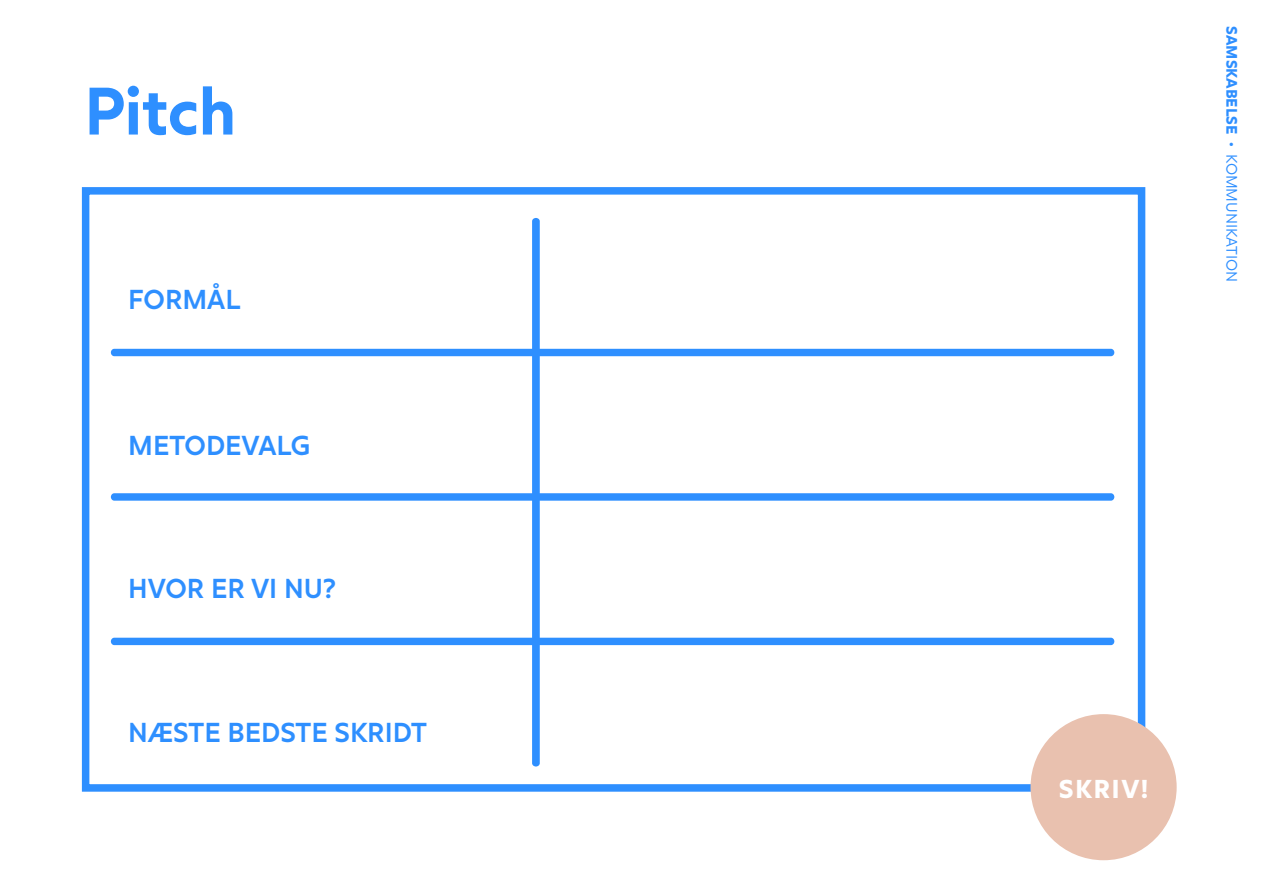
<style>
.page{position:relative;width:1263px;height:893px;background:#fff}
.page>*{position:absolute;margin:0;border:0;box-sizing:border-box;transform-origin:0 0}
.t1{font:700 66px "Juli Sans";letter-spacing:-.005em;color:#2e8fff}
.t2{font:500 27px "Juli Sans";color:#2e8fff}
.t3{font:900 25.5px "Juli Sans";letter-spacing:.06em;color:#fff}
.t4{font:15px "Juli Sans";color:#2e8fff}
.t5{font:900 15px "Juli Sans";color:#2e8fff}
.s1{font-weight:500}
</style>
<div class="page">
<div style="left:82px;top:187px;width:1063px;height:605px;background:#fff;border:8px solid #2e8fff"></div>
<div style="left:532px;top:218px;width:8px;height:548px;background:#2e8fff;border-radius:4px"></div>
<div style="left:111px;top:349px;width:1003px;height:7px;background:#2e8fff;border-radius:4px"></div>
<div style="left:111px;top:493px;width:1003px;height:8px;background:#2e8fff;border-radius:4px"></div>
<div style="left:111px;top:638px;width:1003px;height:7px;background:#2e8fff;border-radius:4px"></div>
<div style="left:1030px;top:714px;width:147px;height:146px;background:#e9c1af;border-radius:50%"></div>
<h1 class="t1" style="left:84px;top:56px;width:153px">Pitch</h1>
<p class="t2" style="left:128px;top:278px;width:114px">FORMÅL</p>
<p class="t2" style="left:128px;top:423px;width:183px">METODEVALG</p>
<p class="t2" style="left:128px;top:566px;width:209px">HVOR ER VI NU?</p>
<p class="t2" style="left:128px;top:710px;width:300px">NÆSTE BEDSTE SKRIDT</p>
<p class="t5" style="left:1244px;top:26px;width:122px;rotate:90deg">SAMSKABELSE <span class="s1">•</span></p>
<p class="t4" style="left:1243px;top:154px;width:130px;rotate:90deg">KOMMUNIKATION</p>
<p class="t3" style="left:1059px;top:767px;width:91px">SKRIV!</p>
</div>
